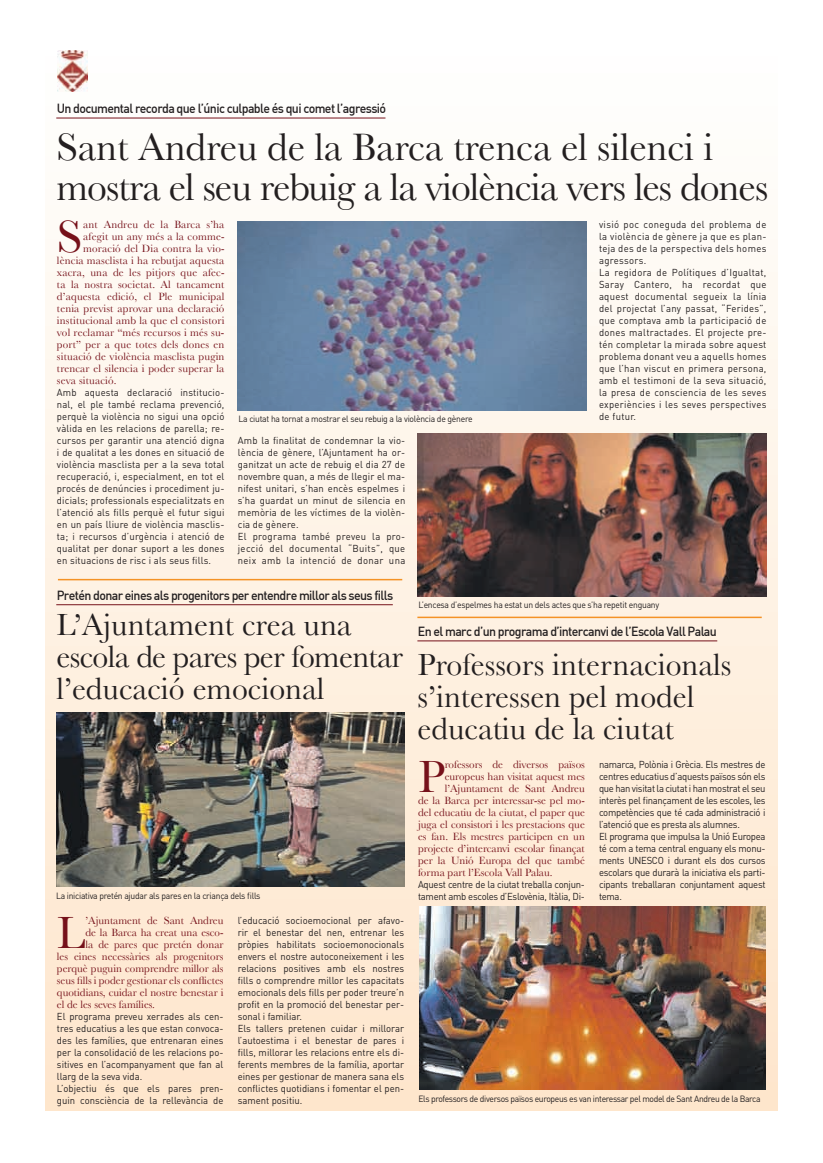
<style>
.page{position:relative;width:823px;height:1163px;background:#fff}
.page>*{position:absolute;margin:0;border:0;box-sizing:border-box;transform-origin:0 0}
.t1{font:47.2px "Baskerville";color:#76111a}
.t2{font:40px/40px "Baskerville";letter-spacing:-.025em;color:#231f20}
.t3{font:32px/32px "Baskerville";color:#231f20}
.t4{font:500 13px "DIN";letter-spacing:-.05em;color:#231f20;scale:.95 1}
.t5{font:11px "Baskerville";color:#76111a}
.t6{font:10px/12px "DIN";color:#231f20;scale:.95 1}
.t7{font:10px/12px "DIN";letter-spacing:.03em;color:#231f20;scale:.95 1}
.t8{font:10px/12px "DIN";letter-spacing:-.03em;color:#231f20;scale:.95 1}
.t9{font:9px "DIN";letter-spacing:-.03em;color:#231f20;scale:.95 1}
</style>
<div class="page">
<div style="left:46px;top:51px;width:731px;height:1058px;background:linear-gradient(to bottom,#fefffe,#fde4ca)"></div>
<img style="left:57px;top:51px;width:30px;height:40px">
<hr style="left:417px;top:640px;width:299px;height:1px;background:#76111a">
<hr style="left:56px;top:117px;width:329px;height:1px;background:#76111a">
<hr style="left:58px;top:578px;width:344px;height:2px;background:#f49225">
<hr style="left:56px;top:604px;width:336px;height:1px;background:#76111a">
<hr style="left:417px;top:616px;width:344px;height:2px;background:#f49225">
<img style="left:237px;top:221px;width:349px;height:189px">
<img style="left:417px;top:433px;width:349px;height:163px">
<img style="left:419px;top:906px;width:346px;height:183px">
<img style="left:57px;top:712px;width:347px;height:174px">
<h3 class="t4" style="left:57px;top:104px;width:348px">Un documental recorda que l’únic culpable és qui comet l’agressió</h3>
<h2 class="t2" style="left:56px;top:127px;width:712px">Sant Andreu de la Barca trenca el silenci i mostra el seu rebuig a la violència vers les dones</h2>
<h1 class="t1" style="left:57px;top:209px;width:27px">S</h1>
<p class="t5" style="left:83px;top:218px;width:142px">ant Andreu de la Barca s’ha</p>
<p class="t7" style="left:598px;top:219px;width:178px">visió poc coneguda del problema de la violència de gènere ja que es plan&shy;teja des de la perspectiva dels homes agressors.<br>La regidora de Polítiques d’Igualtat, Saray Cantero, ha recordat que aquest documental segueix la línia del projectat l’any passat, “Ferides”, que comptava amb la participació de dones maltractades. El projecte pre&shy;tén completar la mirada sobre aquest problema donant veu a aquells homes que l’han viscut en primera persona, amb el testimoni de la seva situació, la presa de consciencia de les seves experiències i les seves perspectives de futur.</p>
<p class="t5" style="left:83px;top:230px;width:142px">afegit un any més a la comme-</p>
<p class="t5" style="left:83px;top:242px;width:142px">moració del Dia contra la vio-</p>
<p class="t5" style="left:57px;top:254px;width:169px">lència masclista i ha rebutjat aquesta</p>
<p class="t5" style="left:57px;top:266px;width:169px">xacra, una de les pitjors que afec-</p>
<p class="t5" style="left:57px;top:278px;width:169px">ta la nostra societat. Al tancament</p>
<p class="t5" style="left:57px;top:290px;width:169px">d’aquesta edició, el Ple municipal</p>
<p class="t5" style="left:57px;top:302px;width:169px">tenia previst aprovar una declaració</p>
<p class="t5" style="left:57px;top:314px;width:169px">institucional amb la que el consistori</p>
<p class="t5" style="left:57px;top:326px;width:169px">vol reclamar “més recursos i més su-</p>
<p class="t5" style="left:57px;top:338px;width:169px">port” per a que totes dels dones en</p>
<p class="t5" style="left:57px;top:350px;width:169px">situació de violència masclista pugin</p>
<p class="t5" style="left:57px;top:362px;width:169px">trencar el silencia i poder superar la</p>
<p class="t5" style="left:57px;top:374px;width:61px">seva situació.</p>
<p class="t6" style="left:57px;top:387px;width:178px;text-align:justify">Amb aquesta declaració institucio&shy;nal, el ple també reclama prevenció, perquè la violència no sigui una opció vàlida en les relacions de parella; re&shy;cursos per garantir una atenció digna i de qualitat a les dones en situació de violència masclista per a la seva total recuperació, i, especialment, en tot el procés de denúncies i procediment ju&shy;dicials; professionals especialitzats en l’atenció als fills perquè el futur sigui en un país lliure de violència masclis&shy;ta; i recursos d’urgència i atenció de qualitat per donar suport a les dones en situacions de risc i als seus fills.</p>
<p class="t9" style="left:238px;top:415px;width:248px">La ciutat ha tornat a mostrar el seu rebuig a la violència de gènere</p>
<p class="t6" style="left:238px;top:435px;width:178px">Amb la finalitat de condemnar la vio&shy;lència de gènere, l’Ajuntament ha or&shy;ganitzat un acte de rebuig el dia 27 de novembre quan, a més de llegir el ma&shy;nifest unitari, s’han encès espelmes i s’ha guardat un minut de silencia en memòria de les víctimes de la violèn&shy;cia de gènere.<br>El programa també preveu la pro&shy;jecció del documental “Buits”, que neix amb la intenció de donar una</p>
<h3 class="t4" style="left:57px;top:590px;width:355px">Pretén donar eines als progenitors per entendre millor als seus fills</h3>
<h3 class="t3" style="left:56px;top:608px;width:348px">L’Ajuntament crea una escola de pares per fomentar l’educació emocional</h3>
<p class="t9" style="left:56px;top:892px;width:217px">La iniciativa pretén ajudar als pares en la criança dels fills</p>
<h1 class="t1" style="left:57px;top:905px;width:30px">L</h1>
<p class="t5" style="left:85px;top:914px;width:139px">’Ajuntament de Sant Andreu</p>
<p class="t5" style="left:85px;top:926px;width:139px">de la Barca ha creat una esco-</p>
<p class="t5" style="left:85px;top:938px;width:139px">la de pares que pretén donar</p>
<p class="t5" style="left:57px;top:950px;width:168px">les eines necessàries als progenitors</p>
<p class="t5" style="left:57px;top:962px;width:168px">perquè puguin comprendre millor als</p>
<p class="t5" style="left:57px;top:974px;width:168px">seus fills i poder gestionar els conflictes</p>
<p class="t5" style="left:57px;top:986px;width:168px">quotidians, cuidar el nostre benestar i</p>
<p class="t5" style="left:57px;top:998px;width:99px">el de les seves famílies.</p>
<p class="t6" style="left:57px;top:1011px;width:177px">El programa preveu xerrades als cen&shy;tres educatius a les que estan convoca&shy;des les famílies, que entrenaran eines per la consolidació de les relacions po&shy;sitives en l’acompanyament que fan al llarg de la seva vida.<br>L’objectiu és que els pares pren&shy;guin consciència de la rellevància de</p>
<p class="t6" style="left:237px;top:915px;width:177px">l’educació socioemocional per afavo&shy;rir el benestar del nen, entrenar les pròpies habilitats socioemonocionals envers el nostre autoconeixement i les relacions positives amb els nostres fills o comprendre millor les capacitats emocionals dels fills per poder treure’n profit en la promoció del benestar per&shy;sonal i familiar.<br>Els tallers pretenen cuidar i millorar l’autoestima i el benestar de pares i fills, millorar les relacions entre els di&shy;ferents membres de la família, aportar eines per gestionar de manera sana els conflictes quotidians i fomentar el pen&shy;sament positiu.</p>
<p class="t9" style="left:418px;top:601px;width:255px">L’encesa d’espelmes ha estat un dels actes que s’ha repetit enguany</p>
<h3 class="t4" style="left:417px;top:626px;width:316px">En el marc d’un programa d’intercanvi de l’Escola Vall Palau</h3>
<h3 class="t3" style="left:417px;top:648px;width:315px">Professors internacionals s’interessen pel model educatiu de la ciutat</h3>
<h1 class="t1" style="left:418px;top:749px;width:28px">P</h1>
<p class="t5" style="left:444px;top:758px;width:141px">rofessors de diversos països</p>
<p class="t8" style="left:598px;top:759px;width:177px">namarca, Polònia i Grècia. Els mestres de centres educatius d’aquests països són els que han visitat la ciutat i han mostrat el seu interès pel finançament de les escoles, les competències que té cada administració i l’atenció que es presta als alumnes.<br>El programa que impulsa la Unió Europea té com a tema central enguany els monu&shy;ments UNESCO i durant els dos cursos escolars que durarà la iniciativa els parti&shy;cipants treballaran conjuntament aquest tema.</p>
<p class="t5" style="left:444px;top:770px;width:141px">europeus han visitat aquest mes</p>
<p class="t5" style="left:444px;top:782px;width:141px">l’Ajuntament de Sant Andreu</p>
<p class="t5" style="left:418px;top:794px;width:168px">de la Barca per interessar-se pel mo-</p>
<p class="t5" style="left:418px;top:806px;width:168px">del educatiu de la ciutat, el paper que</p>
<p class="t5" style="left:418px;top:818px;width:168px">juga el consistori i les prestacions que</p>
<p class="t5" style="left:418px;top:830px;width:168px">es fan. Els mestres participen en un</p>
<p class="t5" style="left:418px;top:842px;width:168px">projecte d’intercanvi escolar finançat</p>
<p class="t5" style="left:418px;top:854px;width:168px">per la Unió Europa del que també</p>
<p class="t5" style="left:418px;top:866px;width:136px">forma part l’Escola Vall Palau.</p>
<p class="t8" style="left:418px;top:879px;width:177px">Aquest centre de la ciutat treballa conjun&shy;tament amb escoles d’Eslovènia, Itàlia, Di-</p>
<p class="t9" style="left:418px;top:1095px;width:361px">Els professors de diversos països europeus es van interessar pel model de Sant Andreu de la Barca</p>
</div>
